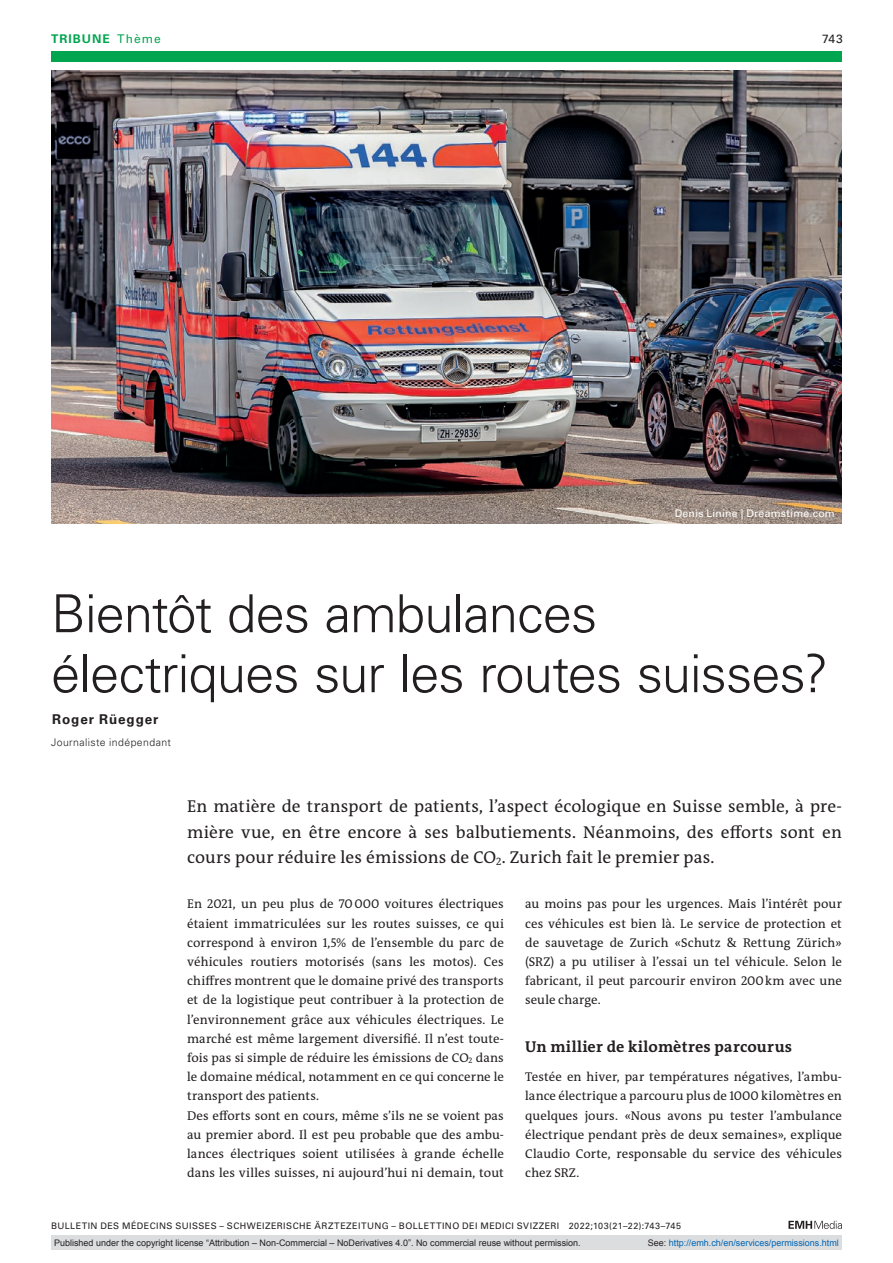
<style>
.page{position:relative;width:893px;height:1263px;background:#fff}
.page>*{position:absolute;margin:0;border:0;box-sizing:border-box;transform-origin:0 0}
.article-title{font:300 52.5px/60px "Univers LT Std";letter-spacing:-.02em;color:#231f20}
.section-pl{font:17.25px/25.5px "The Antiqua B W5 Plain";letter-spacing:.01em;color:#231f20;text-align:justify}
.section-h1{font:700 15.75px "The Antiqua B W7";letter-spacing:.015em;color:#231f20}
.author-notes{font:700 13.5px "Univers LT Std";letter-spacing:.065em;color:#231f20}
.section-pn{font:12.75px/19.2px "The Antiqua B W5 Plain";letter-spacing:.005em;color:#231f20;text-align:justify}
.ressort{font:700 12px "Univers LT Std";letter-spacing:.085em;color:#00a54f}
.ressort-2{font:12px "Univers LT Std";color:#231f20}
.fig-caption{font:10.5px "Univers LT Std";letter-spacing:.025em;color:#fff}
.aff{font:300 10.5px "Univers LT Std";letter-spacing:.04em;color:#231f20}
.t1{font:9px "Arial";color:#231f20}
.fusszeile{font:9px "Univers LT Std";letter-spacing:.05em;color:#231f20}
.t2{font:9px "Arial";color:#0066b3}
.s1{font-weight:400}
.s2{color:#231f20}
</style>
<div class="page">
<svg style="left:788px;top:1221px;width:54px;height:8px"></svg>
<img style="left:51px;top:70px;width:791px;height:454px">
<div style="left:51px;top:51px;width:791px;height:11px;background:#00a54f"></div>
<div style="left:51px;top:1235px;width:791px;height:15px;background:#dcdddf"></div>
<p class="ressort" style="left:51px;top:31px;width:111px">TRIBUNE <span class="s1">Thème</span></p>
<p class="ressort-2" style="left:822px;top:31px;width:22px">743</p>
<p class="fig-caption" style="left:675px;top:507px;width:162px">Denis Linine | Dreamstime.com</p>
<p class="article-title" style="left:51px;top:584px;width:779px">Bientôt des ambulances électriques sur les routes suisses?</p>
<p class="author-notes" style="left:52px;top:711px;width:108px">Roger Rüegger</p>
<p class="aff" style="left:51px;top:735px;width:122px">Journaliste indépendant</p>
<p class="section-pl" style="left:187px;top:794px;width:656px">En matière de transport de patients, l’aspect écologique en Suisse semble, à pre&shy;mière vue, en être encore à ses balbutiements. Néanmoins, des efforts sont en cours pour réduire les émissions de CO<sub>2</sub>. Zurich fait le premier pas.</p>
<p class="section-pn" style="left:187px;top:894px;width:318px">En 2021, un peu plus de 70000 voitures électriques étaient immatriculées sur les routes suisses, ce qui correspond à environ 1,5% de l’ensemble du parc de véhicules routiers motorisés (sans les motos). Ces chiffres montrent que le domaine privé des transports et de la logistique peut contribuer à la protection de l’environnement grâce aux véhicules électriques. Le marché est même largement diversifié. Il n’est toute&shy;fois pas si simple de réduire les émissions de CO<sub>2</sub> dans le domaine médical, notamment en ce qui concerne le transport des patients.</p>
<p class="section-pn" style="left:187px;top:1106px;width:318px">Des efforts sont en cours, même s’ils ne se voient pas au premier abord. Il est peu probable que des ambu&shy;lances électriques soient utilisées à grande échelle dans les villes suisses, ni aujourd’hui ni demain, tout</p>
<p class="section-pn" style="left:525px;top:894px;width:318px">au moins pas pour les urgences. Mais l’intérêt pour ces véhicules est bien là. Le service de protection et de sauvetage de Zurich «Schutz &amp; Rettung Zürich» (SRZ) a pu utiliser à l’essai un tel véhicule. Selon le fabricant, il peut parcourir environ 200km avec une seule charge.</p>
<p class="section-h1" style="left:525px;top:1037px;width:268px">Un millier de kilomètres parcourus</p>
<p class="section-pn" style="left:525px;top:1067px;width:318px">Testée en hiver, par températures négatives, l’ambu&shy;lance électrique a parcouru plus de 1000 kilomètres en quelques jours. «Nous avons pu tester l’ambulance électrique pendant près de deux semaines», explique Claudio Corte, responsable du service des véhicules chez SRZ.</p>
<p class="fusszeile" style="left:51px;top:1220px;width:632px">BULLETIN DES MÉDECINS SUISSES – SCHWEIZERISCHE ÄRZTEZEITUNG – BOLLETTINO DEI MEDICI SVIZZERI 2022;103(21–22):743–745</p>
<p class="t1" style="left:54px;top:1237px;width:528px">Published under the copyright license “Attribution – Non-Commercial – NoDerivatives 4.0”. No commercial reuse without permission.</p>
<p class="t2" style="left:648px;top:1237px;width:193px"><span class="s2">See:</span> http://emh.ch/en/services/permissions.html</p>
</div>
